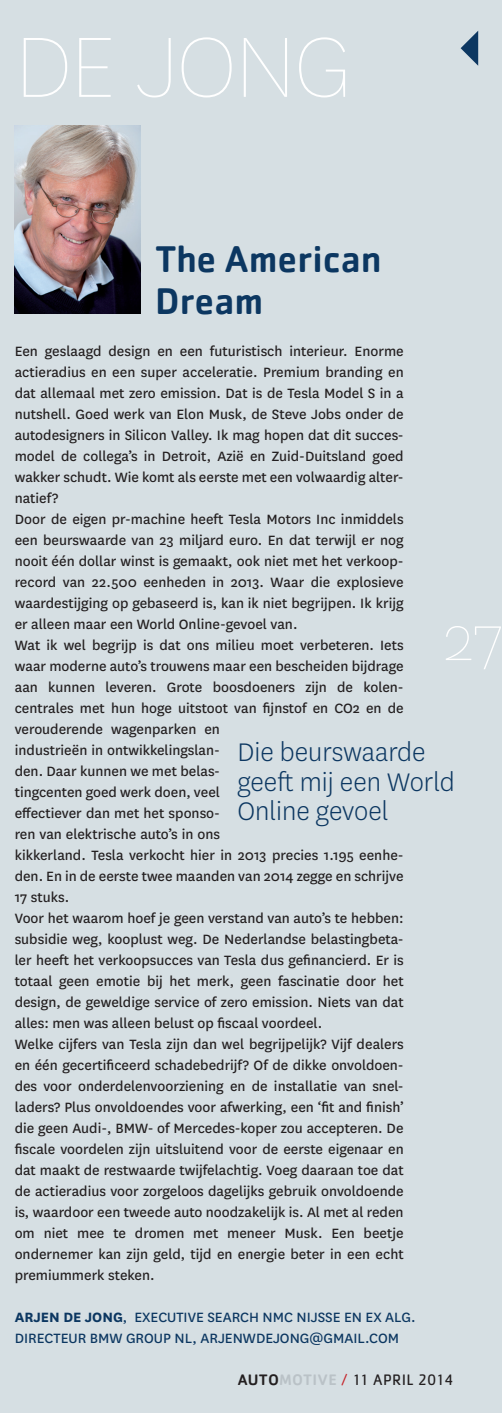
<style>
.page{position:relative;width:502px;height:1413px;background:#fff}
.page>*{position:absolute;margin:0;border:0;box-sizing:border-box;transform-origin:0 0}
.t1{font:100 99.92px "National";letter-spacing:-.02em;color:#fff}
.t2{font:100 70px "National";color:#fff}
.t3{font:500 38.5px/42px "Cachet Pro";color:#0c3761}
.t4{font:300 29.75px/29.8px "National";color:#0c3761}
.t5{font:15.75px/21px "National";color:#231f20}
.t6{font:15.75px/21px "National";color:#0c3761}
.t7{font:15.75px "Cachet Pro";letter-spacing:.01em;color:#231f20}
.s1{font-weight:700}
.s2{font-weight:500}
.s3{font-weight:500;color:#bac2c7}
.s4{color:#c5242a}
</style>
<div class="page">
<div style="left:0;top:0;width:501px;height:1413px;background:#d6dfe3"></div>
<svg style="left:460px;top:31px;width:18px;height:35px"></svg>
<img style="left:15px;top:125px;width:125px;height:189px">
<h1 class="t1" style="left:15px;top:8px;width:339px">DE JONG</h1>
<h3 class="t3" style="left:155px;top:237px;width:228px">The American<br>Dream</h3>
<p class="t5" style="left:15px;top:340px;width:390px">Een geslaagd design en een futuristisch interieur. Enorme actieradius en een super acceleratie. Premium branding en dat allemaal met zero emission. Dat is de Tesla Model S in a nutshell. Goed werk van Elon Musk, de Steve Jobs onder de autodesigners in Silicon Valley. Ik mag hopen dat dit succes&shy;model de collega’s in Detroit, Azië en Zuid-Duitsland goed wakker schudt. Wie komt als eerste met een volwaardig alter&shy;natief?<br>Door de eigen pr-machine heeft Tesla Motors Inc inmiddels een beurswaarde van 23 miljard euro. En dat terwijl er nog nooit één dollar winst is gemaakt, ook niet met het verkoop&shy;record van 22.500 eenheden in 2013. Waar die explosieve waardestijging op gebaseerd is, kan ik niet begrijpen. Ik krijg er alleen maar een World Online-gevoel van.<br>Wat ik wel begrijp is dat ons milieu moet verbeteren. Iets waar moderne auto’s trouwens maar een bescheiden bijdrage aan kunnen leveren. Grote boosdoeners zijn de kolen&shy;centrales met hun hoge uitstoot van fijnstof en CO2 en de verouderende wagenparken en<br>industrieën in ontwikkelingslan-<br>den. Daar kunnen we met belas-<br>tingcenten goed werk doen, veel<br>effectiever dan met het sponso-<br>ren van elektrische auto’s in ons<br>kikkerland. Tesla verkocht hier in 2013 precies 1.195 eenhe&shy;den. En in de eerste twee maanden van 2014 zegge en schrijve 17 stuks.<br>Voor het waarom hoef je geen verstand van auto’s te hebben: subsidie weg, kooplust weg. De Nederlandse belastingbeta&shy;ler heeft het verkoopsucces van Tesla dus gefinancierd. Er is totaal geen emotie bij het merk, geen fascinatie door het design, de geweldige service of zero emission. Niets van dat alles: men was alleen belust op fiscaal voordeel.<br>Welke cijfers van Tesla zijn dan wel begrijpelijk? Vijf dealers en één gecertificeerd schadebedrijf? Of de dikke onvoldoen&shy;des voor onderdelenvoorziening en de installatie van snel&shy;laders? Plus onvoldoendes voor afwerking, een ‘fit and finish’ die geen Audi-, BMW- of Mercedes-koper zou accepteren. De fiscale voordelen zijn uitsluitend voor de eerste eigenaar en dat maakt de restwaarde twijfelachtig. Voeg daaraan toe dat de actieradius voor zorgeloos dagelijks gebruik onvoldoende is, waardoor een tweede auto noodzakelijk is. Al met al reden om niet mee te dromen met meneer Musk. Een beetje ondernemer kan zijn geld, tijd en energie beter in een echt premiummerk steken.</p>
<h2 class="t2" style="left:443px;top:598px;width:61px">27</h2>
<h3 class="t4" style="left:237px;top:736px;width:219px">Die beurswaarde geeft mij een World<br>Online gevoel</h3>
<p class="t6" style="left:15px;top:1306px;width:402px"><span class="s1">ARJEN DE JONG</span>, EXECUTIVE SEARCH NMC NIJSSE EN EX ALG.<br>DIRECTEUR BMW GROUP NL, ARJENWDEJONG@GMAIL.COM</p>
<p class="t7" style="left:237px;top:1370px;width:217px"><span class="s2">AUTO</span><span class="s3">MOTIVE</span> <span class="s4">/</span> 11 APRIL 2014</p>
</div>
